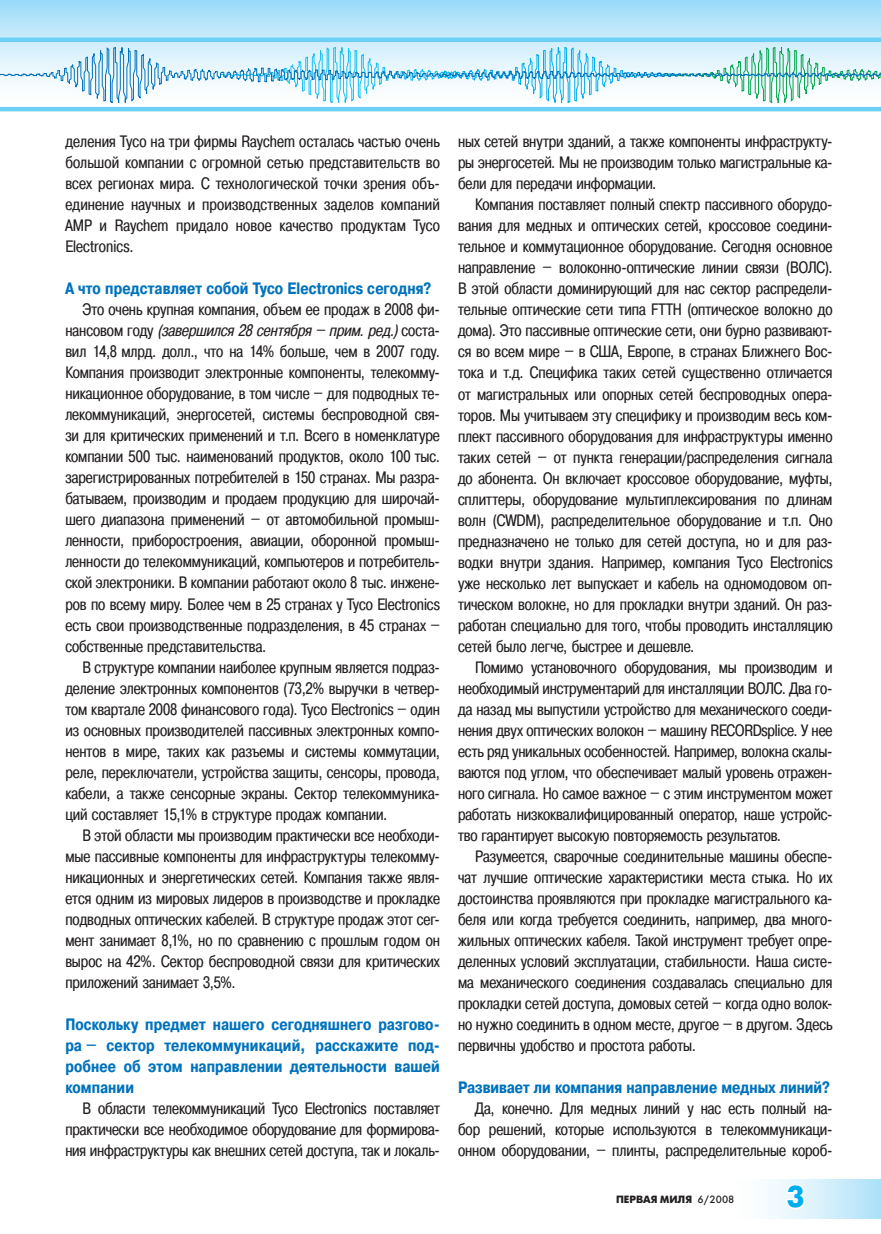
<style>
.page{position:relative;width:881px;height:1234px;background:#fff}
.page>*{position:absolute;margin:0;border:0;box-sizing:border-box;transform-origin:0 0}
.t1{font:700 30px "Futuris C";color:#00aeef}
.t2{font:16.5px/21px "Pragmatica Cond C";color:#231f20;text-align:justify}
.t3{font:700 16.5px/21px "Pragmatica Cond C";letter-spacing:.005em;color:#0072bc;text-align:justify}
.t4{font:700 10.5px "Futuris C";color:#231f20}
.s1{font-style:italic}
.s2{font-weight:400}
</style>
<div class="page">
<div style="left:726px;top:1178px;width:154px;height:40px;background:linear-gradient(to right,#fff,#b5e3f9)"></div>
<svg style="left:784px;top:1182px;width:22px;height:28px"></svg>
<svg style="left:0;top:0;width:880px;height:107px;background:#b9e5f9"></svg>
<svg style="left:1px;top:47px;width:879px;height:56px"></svg>
<hr style="left:0;top:38px;width:880px;height:4px;background:#6bcff6">
<hr style="left:0;top:107px;width:880px;height:4px;background:#6bcff6">
<p class="t2" style="left:65px;top:131px;width:376px">деления Tyco на три фирмы Raychem осталась частью очень большой компании с огромной сетью представительств во всех регионах мира. С технологической точки зрения объ&shy;единение научных и производственных заделов компаний АМР и Raychem придало новое качество продуктам Tyco Electronics.</p>
<p class="t3" style="left:65px;top:278px;width:367px">А что представляет собой Tyco Electronics сегодня?</p>
<p class="t2" style="left:65px;top:299px;width:376px;text-indent:17px">Это очень крупная компания, объем ее продаж в 2008 фи&shy;н а н с о в о м г о ду <span class="s1">(завершился28 сентября– прим.ред.)</span>с о с т а - вил 14,8 млрд. долл., что на 14% больше, чем в 2007 году.<br>Компания производит электронные компоненты, телекомму&shy;никационное оборудование, в том числе – для подводных те&shy;лекоммуникаций, энергосетей, системы беспроводной свя&shy;зи для критических применений и т.п. Всего в номенклатуре компании 500 тыс. наименований продуктов, около 100 тыс. зарегистрированных потребителей в 150 странах. Мы разра&shy;батываем, производим и продаем продукцию для широчай&shy;шего диапазона применений – от автомобильной промыш&shy;ленности, приборостроения, авиации, оборонной промыш&shy;ленности до телекоммуникаций, компьютеров и потребитель&shy;ской электроники. В компании работают около 8 тыс. инжене&shy;ров по всему миру. Более чем в 25 странах у Tyco Electronics есть свои производственные подразделения, в 45 странах – собственные представительства.</p>
<p class="t2" style="left:65px;top:656px;width:376px;text-indent:17px">В структуре компании наиболее крупным является подраз&shy;деление электронных компонентов (73,2% выручки в четвер&shy;том квартале 2008 финансового года). Tyco Electronics – один из основных производителей пассивных электронных компо&shy;нентов в мире, таких как разъемы и системы коммутации, реле, переключатели, устройства защиты, сенсоры, провода, кабели, а также сенсорные экраны. Сектор телекоммуника&shy;ций составляет 15,1% в структуре продаж компании.</p>
<p class="t2" style="left:65px;top:824px;width:376px;text-indent:17px">В этой области мы производим практически все необходи&shy;мые пассивные компоненты для инфраструктуры телекомму&shy;никационных и энергетических сетей. Компания также явля&shy;ется одним из мировых лидеров в производстве и прокладке подводных оптических кабелей. В структуре продаж этот сег&shy;мент занимает 8,1%, но по сравнению с прошлым годом он вырос на 42%. Сектор беспроводной связи для критических приложений занимает 3,5%.</p>
<p class="t3" style="left:65px;top:1013px;width:376px">Поскольку предмет нашего сегодняшнего разгово&shy;ра – сектор телекоммуникаций, расскажите под&shy;робнее об этом направлении деятельности вашей компании</p>
<p class="t2" style="left:65px;top:1097px;width:376px;text-indent:17px">В области телекоммуникаций Tyco Electronics поставляет практически все необходимое оборудование для формирова&shy;ния инфраструктуры как внешних сетей доступа, так и локаль-</p>
<p class="t2" style="left:458px;top:131px;width:376px">ных сетей внутри зданий, а также компоненты инфраструкту&shy;ры энергосетей. Мы не производим только магистральные ка&shy;бели для передачи информации.</p>
<p class="t2" style="left:458px;top:194px;width:376px;text-indent:17px">Компания поставляет полный спектр пассивного оборудо&shy;вания для медных и оптических сетей, кроссовое соедини&shy;тельное и коммутационное оборудование. Сегодня основное направление – волоконно-оптические линии связи (ВОЛС).<br>В этой области доминирующий для нас сектор распредели&shy;тельные оптические сети типа FTTH (оптическое волокно до дома). Это пассивные оптические сети, они бурно развивают&shy;ся во всем мире – в США, Европе, в странах Ближнего Вос&shy;тока и т.д. Специфика таких сетей существенно отличается от магистральных или опорных сетей беспроводных опера&shy;торов. Мы учитываем эту специфику и производим весь ком&shy;плект пассивного оборудования для инфраструктуры именно таких сетей – от пункта генерации/распределения сигнала до абонента. Он включает кроссовое оборудование, муфты, сплиттеры, оборудование мультиплексирования по длинам волн (CWDM), распределительное оборудование и т.п. Оно предназначено не только для сетей доступа, но и для раз&shy;водки внутри здания. Например, компания Tyco Electronics уже несколько лет выпускает и кабель на одномодовом оп&shy;тическом волокне, но для прокладки внутри зданий. Он раз&shy;работан специально для того, чтобы проводить инсталляцию сетей было легче, быстрее и дешевле.</p>
<p class="t2" style="left:458px;top:656px;width:376px;text-indent:17px">Помимо установочного оборудования, мы производим и необходимый инструментарий для инсталляции ВОЛС. Два го&shy;да назад мы выпустили устройство для механического соеди&shy;нения двух оптических волокон – машину RECORDsplice. У нее есть ряд уникальных особенностей. Например, волокна скалы&shy;ваются под углом, что обеспечивает малый уровень отражен&shy;ного сигнала. Но самое важное – с этим инструментом может работать низкоквалифицированный оператор, наше устройс&shy;тво гарантирует высокую повторяемость результатов.</p>
<p class="t2" style="left:458px;top:845px;width:376px;text-indent:17px">Разумеется, сварочные соединительные машины обеспе&shy;чат лучшие оптические характеристики места стыка. Но их достоинства проявляются при прокладке магистрального ка&shy;беля или когда требуется соединить, например, два много&shy;жильных оптических кабеля. Такой инструмент требует опре&shy;деленных условий эксплуатации, стабильности. Наша систе&shy;ма механического соединения создавалась специально для прокладки сетей доступа, домовых сетей – когда одно волок&shy;но нужно соединить в одном месте, другое – в другом. Здесь первичны удобство и простота работы.</p>
<p class="t3" style="left:458px;top:1076px;width:373px">Развивает ли компания направление медных линий?</p>
<p class="t2" style="left:458px;top:1097px;width:376px;text-indent:17px">Да, конечно. Для медных линий у нас есть полный на&shy;бор решений, которые используются в телекоммуникаци&shy;онном оборудовании, – плинты, распределительные короб-</p>
<p class="t4" style="left:615px;top:1192px;width:120px">ПЕРВАЯ МИЛЯ <span class="s2">6/2008</span></p>
<h1 class="t1" style="left:786px;top:1179px;width:19px">3</h1>
</div>
